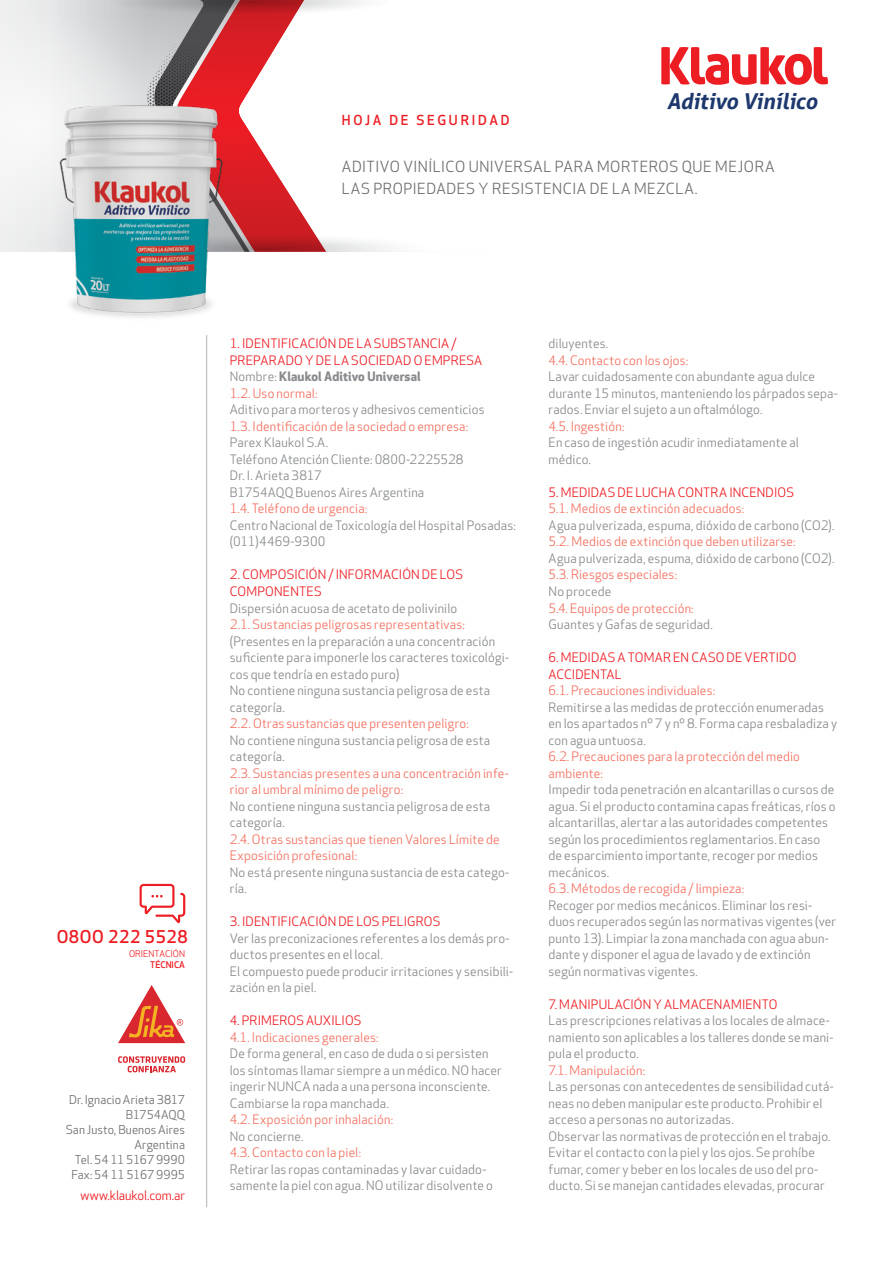
<style>
.page{position:relative;width:893px;height:1263px;background:#fff}
.page>*{position:absolute;margin:0;border:0;box-sizing:border-box;transform-origin:0 0}
.t1{font:italic 700 21.9px "Aller";letter-spacing:-.01em;color:#1d386d}
.t2{font:500 17.25px "Apex New";letter-spacing:.03em;color:#ed1d24}
.t3{font:15px/22.5px "Apex New";letter-spacing:.035em;color:#6d6e71}
.t4{font:500 13.5px "Apex New";letter-spacing:.205em;color:#ed1d24}
.t5{font:12.75px/16.5px "Apex New";letter-spacing:.015em;color:#888a8d}
.t6{font:12.75px/16.5px "Apex New";letter-spacing:.015em;color:#f37161}
.t7{font:12.75px/16.5px "Apex New";letter-spacing:.015em;color:#ed1d24}
.t8{font:12.75px "Apex New";letter-spacing:-.005em;color:#ed1d24}
.t9{font:12px/15px "Apex New";letter-spacing:.005em;color:#6d6e71;text-align:right}
.t10{font:9px "Apex New";color:#ed1d24}
.t11{font:500 9px "Apex New";color:#ed1d24}
.s1{color:#888a8d}
.s2{font-weight:700;color:#888a8d}
.s3{color:#f37161}
</style>
<div class="page">
<svg style="left:0;top:0;width:400px;height:252px"></svg>
<hr style="left:206px;top:335px;width:1px;height:872px;background:#b1b4b6">
<svg style="left:140px;top:884px;width:45px;height:39px"></svg>
<svg style="left:661px;top:47px;width:167px;height:38px"></svg>
<svg style="left:118px;top:1056px;width:67px;height:16px"></svg>
<svg style="left:118px;top:985px;width:67px;height:58px"></svg>
<img style="left:46px;top:102px;width:188px;height:216px">
<p class="t4" style="left:342px;top:111px;width:169px">HOJA DE SEGURIDAD</p>
<h1 class="t1" style="left:667px;top:88px;width:152px">Aditivo Vinílico</h1>
<p class="t3" style="left:342px;top:155px;width:434px">ADITIVO VINÍLICO UNIVERSAL PARA MORTEROS QUE MEJORA<br>LAS PROPIEDADES Y RESISTENCIA DE LA MEZCLA.</p>
<h2 class="t2" style="left:57px;top:925px;width:133px">O8OO 222 5528</h2>
<p class="t10" style="left:129px;top:948px;width:57px">ORIENTACIÓN</p>
<p class="t11" style="left:150px;top:958px;width:36px">TÉCNICA</p>
<p class="t9" style="left:66px;top:1092px;width:121px">Dr. Ignacio Arieta 3817<br>B1754AQQ<br>San Justo, Buenos Aires<br>Argentina<br>Tel. 54 11 5167 9990<br>Fax: 54 11 5167 9995</p>
<p class="t8" style="left:81px;top:1187px;width:106px">www.klaukol.com.ar</p>
<p class="t7" style="left:230px;top:336px;width:254px">1. IDENTIFICACIÓN DE LA SUBSTANCIA /<br>PREPARADO Y DE LA SOCIEDAD O EMPRESA<br><span class="s1">Nombre:</span> <span class="s2">Klaukol Aditivo Universal<br></span><span class="s3">1.2. Uso normal:</span></p>
<p class="t5" style="left:230px;top:402px;width:256px">Aditivo para morteros y adhesivos cementicios</p>
<p class="t6" style="left:230px;top:418px;width:240px">1.3. Identificación de la sociedad o empresa:</p>
<p class="t5" style="left:230px;top:435px;width:235px">Parex Klaukol S.A.<br>Teléfono Atención Cliente: 0800-2225528<br>Dr. I. Arieta 3817<br>B1754AQQ Buenos Aires Argentina</p>
<p class="t6" style="left:230px;top:501px;width:139px">1.4. Teléfono de urgencia:</p>
<p class="t5" style="left:230px;top:517px;width:288px">Centro Nacional de Toxicología del Hospital Posadas: (011)4469-9300</p>
<p class="t7" style="left:230px;top:567px;width:235px">2. COMPOSICIÓN / INFORMACIÓN DE LOS<br>COMPONENTES</p>
<p class="t5" style="left:230px;top:600px;width:229px">Dispersión acuosa de acetato de polivinilo</p>
<p class="t6" style="left:230px;top:616px;width:237px">2.1. Sustancias peligrosas representativas:</p>
<p class="t5" style="left:230px;top:633px;width:281px">(Presentes en la preparación a una concentración suficiente para imponerle los caracteres toxicológi&shy;cos que tendría en estado puro)<br>No contiene ninguna sustancia peligrosa de esta categoría.</p>
<p class="t6" style="left:230px;top:715px;width:241px">2.2. Otras sustancias que presenten peligro:</p>
<p class="t5" style="left:230px;top:732px;width:262px">No contiene ninguna sustancia peligrosa de esta categoría.</p>
<p class="t6" style="left:230px;top:765px;width:280px">2.3. Sustancias presentes a una concentración infe&shy;rior al umbral mínimo de peligro:</p>
<p class="t5" style="left:230px;top:798px;width:262px">No contiene ninguna sustancia peligrosa de esta categoría.</p>
<p class="t6" style="left:230px;top:831px;width:271px">2.4. Otras sustancias que tienen Valores Límite de<br>Exposición profesional:</p>
<p class="t5" style="left:230px;top:864px;width:281px">No está presente ninguna sustancia de esta catego&shy;ría.</p>
<p class="t7" style="left:230px;top:913px;width:212px">3. IDENTIFICACIÓN DE LOS PELIGROS</p>
<p class="t5" style="left:230px;top:930px;width:285px">Ver las preconizaciones referentes a los demás pro&shy;ductos presentes en el local.<br>El compuesto puede producir irritaciones y sensibili&shy;zación en la piel.</p>
<p class="t7" style="left:230px;top:1012px;width:133px">4. PRIMEROS AUXILIOS</p>
<p class="t6" style="left:230px;top:1029px;width:150px">4.1. Indicaciones generales:</p>
<p class="t5" style="left:230px;top:1045px;width:274px">De forma general, en caso de duda o si persisten los síntomas llamar siempre a un médico. NO hacer ingerir NUNCA nada a una persona inconsciente.<br>Cambiarse la ropa manchada.</p>
<p class="t6" style="left:230px;top:1111px;width:165px">4.2. Exposición por inhalación:</p>
<p class="t5" style="left:230px;top:1128px;width:75px">No concierne.</p>
<p class="t6" style="left:230px;top:1144px;width:133px">4.3. Contacto con la piel:</p>
<p class="t5" style="left:230px;top:1160px;width:265px">Retirar las ropas contaminadas y lavar cuidado&shy;samente la piel con agua. NO utilizar disolvente o</p>
<p class="t5" style="left:549px;top:336px;width:61px">diluyentes.</p>
<p class="t6" style="left:549px;top:352px;width:141px">4.4. Contacto con los ojos:</p>
<p class="t5" style="left:549px;top:369px;width:291px">Lavar cuidadosamente con abundante agua dulce durante 15 minutos, manteniendo los párpados sepa&shy;rados. Enviar el sujeto a un oftalmólogo.</p>
<p class="t6" style="left:549px;top:418px;width:77px">4.5. Ingestión:</p>
<p class="t5" style="left:549px;top:435px;width:252px">En caso de ingestión acudir inmediatamente al médico.</p>
<p class="t7" style="left:549px;top:484px;width:247px">5. MEDIDAS DE LUCHA CONTRA INCENDIOS</p>
<p class="t6" style="left:549px;top:501px;width:197px">5.1. Medios de extinción adecuados:</p>
<p class="t5" style="left:549px;top:517px;width:287px">Agua pulverizada, espuma, dióxido de carbono (CO2).</p>
<p class="t6" style="left:549px;top:534px;width:249px">5.2. Medios de extinción que deben utilizarse:</p>
<p class="t5" style="left:549px;top:550px;width:287px">Agua pulverizada, espuma, dióxido de carbono (CO2).</p>
<p class="t6" style="left:549px;top:567px;width:130px">5.3. Riesgos especiales:</p>
<p class="t5" style="left:549px;top:583px;width:64px">No procede</p>
<p class="t6" style="left:549px;top:600px;width:147px">5.4. Equipos de protección:</p>
<p class="t5" style="left:549px;top:616px;width:166px">Guantes y Gafas de seguridad.</p>
<p class="t7" style="left:549px;top:649px;width:249px">6. MEDIDAS A TOMAR EN CASO DE VERTIDO<br>ACCIDENTAL</p>
<p class="t6" style="left:549px;top:682px;width:168px">6.1. Precauciones individuales:</p>
<p class="t5" style="left:549px;top:699px;width:290px">Remitirse a las medidas de protección enumeradas en los apartados nº 7 y nº 8. Forma capa resbaladiza y con agua untuosa.</p>
<p class="t6" style="left:549px;top:748px;width:253px">6.2. Precauciones para la protección del medio ambiente:</p>
<p class="t5" style="left:549px;top:781px;width:289px">Impedir toda penetración en alcantarillas o cursos de agua. Si el producto contamina capas freáticas, ríos o alcantarillas, alertar a las autoridades competentes según los procedimientos reglamentarios. En caso de esparcimiento importante, recoger por medios mecánicos.</p>
<p class="t6" style="left:549px;top:880px;width:197px">6.3. Métodos de recogida / limpieza:</p>
<p class="t5" style="left:549px;top:897px;width:289px">Recoger por medios mecánicos. Eliminar los resi&shy;duos recuperados según las normativas vigentes (ver punto 13). Limpiar la zona manchada con agua abun&shy;dante y disponer el agua de lavado y de extinción según normativas vigentes.</p>
<p class="t7" style="left:549px;top:996px;width:230px">7. MANIPULACIÓN Y ALMACENAMIENTO</p>
<p class="t5" style="left:549px;top:1012px;width:286px">Las prescripciones relativas a los locales de almace&shy;namiento son aplicables a los talleres donde se mani&shy;pula el producto.</p>
<p class="t6" style="left:549px;top:1062px;width:98px">7.1. Manipulación:</p>
<p class="t5" style="left:549px;top:1078px;width:287px">Las personas con antecedentes de sensibilidad cutá&shy;neas no deben manipular este producto. Prohibir el acceso a personas no autorizadas.<br>Observar las normativas de protección en el trabajo.<br>Evitar el contacto con la piel y los ojos. Se prohíbe fumar, comer y beber en los locales de uso del pro&shy;ducto. Si se manejan cantidades elevadas, procurar</p>
</div>
